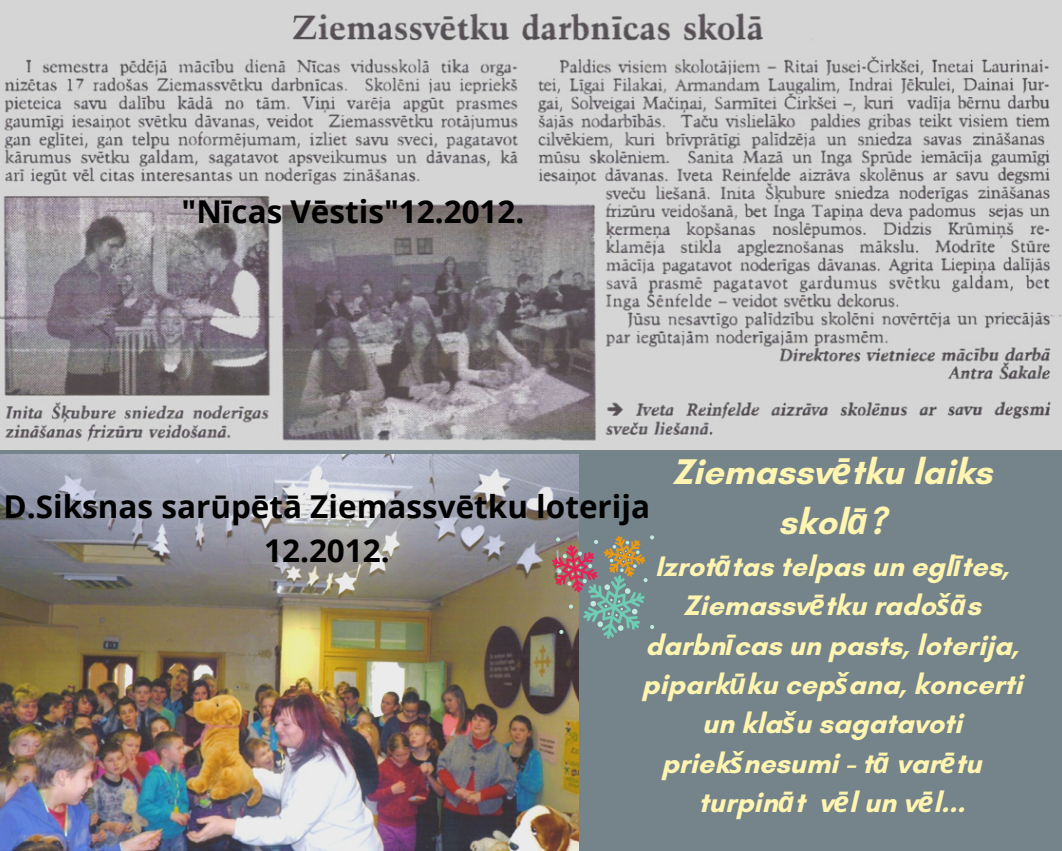
<style>
.page{position:relative;width:1062px;height:851px;background:#fff}
.page>*{position:absolute;margin:0;border:0;box-sizing:border-box;transform-origin:0 0}
.t1{font:700 36.3px/50.6px "Glacial Indifference";color:#fff5b0;text-align:center}
.t2{font:700 31.5px/43.8px "Open Sans";color:#000;text-align:center}
.t3{font:700 28.65px "Glacial Indifference";color:#fff5b0}
.s1{font-family:"Noto Sans";font-style:italic}
</style>
<div class="page">
<div style="left:0;top:0;width:1061px;height:850px;background:#75838a"></div>
<img style="left:0;top:0;width:1061px;height:450px">
<img style="left:0;top:454px;width:579px;height:396px">
<svg style="left:552px;top:535px;width:102px;height:103px"></svg>
<p class="t2" style="left:182px;top:188px;width:344px">"Nīcas Vēstis"12.2012.</p>
<p class="t1" style="left:672px;top:445px;width:322px">Ziemassv<span class="s1">ē</span>tku laiks skol<span class="s1">ā</span>?</p>
<p class="t3" style="left:655px;top:548px;width:356px">Izrot<span class="s1">ā</span>tas telpas un egl<span class="s1">ī</span>tes,</p>
<p class="t3" style="left:683px;top:588px;width:299px">Ziemassv<span class="s1">ē</span>tku rado<span class="s1">šā</span>s</p>
<p class="t3" style="left:645px;top:627px;width:375px">darbn<span class="s1">ī</span>cas un pasts, loterija,</p>
<p class="t3" style="left:642px;top:666px;width:382px">pipark<span class="s1">ū</span>ku cep<span class="s1">š</span>ana, koncerti</p>
<p class="t3" style="left:702px;top:706px;width:262px">un kla<span class="s1">š</span>u sagatavoti</p>
<p class="t3" style="left:661px;top:745px;width:322px">priek<span class="s1">š</span>nesumi - t<span class="s1">ā</span> var<span class="s1">ē</span>tu</p>
<p class="t3" style="left:699px;top:784px;width:268px">turpin<span class="s1">ā</span>t v<span class="s1">ē</span>l un v<span class="s1">ē</span>l...</p>
<p class="t2" style="left:4px;top:484px;width:648px">D.Siksnas sarūpētā Ziemassvētku loterija<br>12.2012.</p>
</div>
